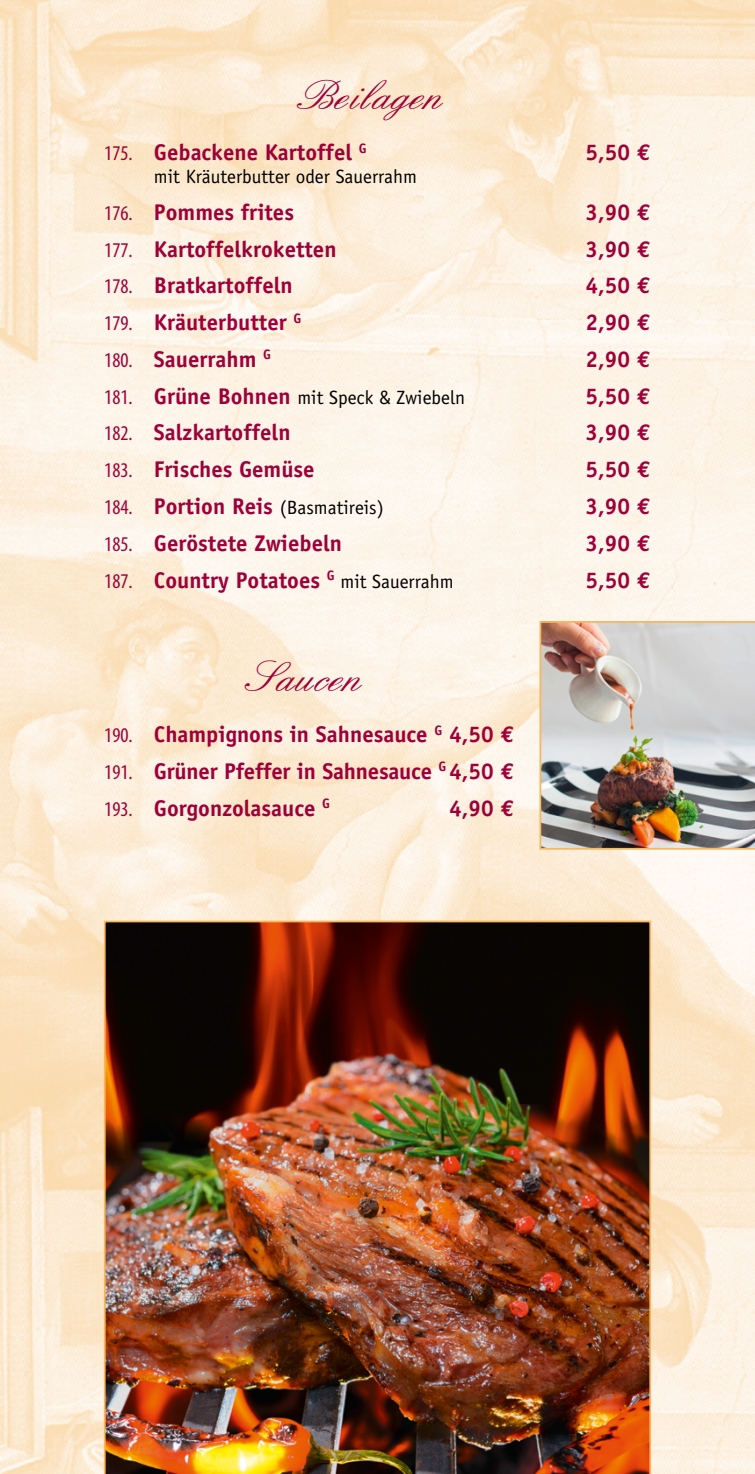
<style>
.page{position:relative;width:755px;height:1474px;background:#fff}
.page>*{position:absolute;margin:0;border:0;box-sizing:border-box;transform-origin:0 0}
.t1{font:45.5px "English 157 BT";color:#9e0039}
.t2{font:700 22.75px/36.8px "Officina Sans";color:#9e0039;text-align:justify}
.t3{font:19.25px "Officina Sans";color:#000}
.s1{font-family:"Myriad Pro";font-weight:400;font-stretch:condensed;font-size:21px}
.s2{font-family:"Euro Mono Std"}
.s3{font-family:"Myriad Pro";font-stretch:condensed;font-size:21px;color:#9e0039}
.s4{font-weight:700;font-size:22.75px;color:#9e0039}
.s5{font-weight:400;font-size:19.25px;color:#000}
</style>
<div class="page">
<img style="left:0;top:0;width:754px;height:1473px">
<img style="left:539px;top:621px;width:215px;height:228px">
<img style="left:104px;top:920px;width:546px;height:553px">
<h1 class="t1" style="left:304px;top:71px;width:147px">Beilagen</h1>
<p class="t2" style="left:104px;top:134px;width:264px"><span class="s1">175.</span> Gebackene Kartoffel <sup>G</sup></p>
<p class="t2" style="left:585px;top:134px;width:67px">5,50 <span class="s2">€</span></p>
<p class="t3" style="left:154px;top:165px;width:264px">mit Kräuterbutter oder Sauerrahm</p>
<p class="t2" style="left:104px;top:193px;width:191px"><span class="s1">176.</span> Pommes frites</p>
<p class="t2" style="left:585px;top:193px;width:67px">3,90 <span class="s2">€</span></p>
<p class="t2" style="left:104px;top:230px;width:234px"><span class="s1">177.</span> Kartoffelkroketten</p>
<p class="t2" style="left:585px;top:230px;width:67px">3,90 <span class="s2">€</span></p>
<p class="t2" style="left:104px;top:267px;width:190px"><span class="s1">178.</span> Bratkartoffeln</p>
<p class="t2" style="left:585px;top:267px;width:67px">4,50 <span class="s2">€</span></p>
<p class="t2" style="left:104px;top:304px;width:198px"><span class="s1">179.</span> Kräuterbutter <sup>G</sup></p>
<p class="t2" style="left:585px;top:304px;width:67px">2,90 <span class="s2">€</span></p>
<p class="t2" style="left:104px;top:340px;width:168px"><span class="s1">180.</span> Sauerrahm <sup>G</sup></p>
<p class="t2" style="left:585px;top:340px;width:67px">2,90 <span class="s2">€</span></p>
<p class="t3" style="left:104px;top:386px;width:362px"><span class="s3">181.</span> <span class="s4">Grüne Bohnen</span> mit Speck &amp; Zwiebeln</p>
<p class="t2" style="left:585px;top:377px;width:67px">5,50 <span class="s2">€</span></p>
<p class="t2" style="left:104px;top:414px;width:188px"><span class="s1">182.</span> Salzkartoffeln</p>
<p class="t2" style="left:585px;top:414px;width:67px">3,90 <span class="s2">€</span></p>
<p class="t2" style="left:104px;top:451px;width:212px"><span class="s1">183.</span> Frisches Gemüse</p>
<p class="t2" style="left:585px;top:451px;width:67px">5,50 <span class="s2">€</span></p>
<p class="t3" style="left:104px;top:496px;width:281px"><span class="s3">184.</span> <span class="s4">Portion Reis</span> (Basmatireis)</p>
<p class="t2" style="left:585px;top:487px;width:67px">3,90 <span class="s2">€</span></p>
<p class="t2" style="left:104px;top:524px;width:239px"><span class="s1">185.</span> Geröstete Zwiebeln</p>
<p class="t2" style="left:585px;top:524px;width:67px">3,90 <span class="s2">€</span></p>
<p class="t2" style="left:104px;top:561px;width:350px"><span class="s1">187.</span> Country Potatoes <sup>G</sup> <span class="s5">mit Sauerrahm</span></p>
<p class="t2" style="left:585px;top:561px;width:67px">5,50 <span class="s2">€</span></p>
<h1 class="t1" style="left:253px;top:652px;width:118px">Saucen</h1>
<p class="t2" style="left:104px;top:715px;width:411px"><span class="s1">190.</span> Champignons in Sahnesauce <sup>G</sup> 4,50 <span class="s2">€ </span><span class="s1">191.</span> Grüner Pfeffer in Sahnesauce <sup>G</sup> 4,50 <span class="s2">€ </span><span class="s1">193.</span> Gorgonzolasauce <sup>G</sup></p>
<p class="t2" style="left:449px;top:789px;width:67px">4,90 <span class="s2">€</span></p>
</div>
